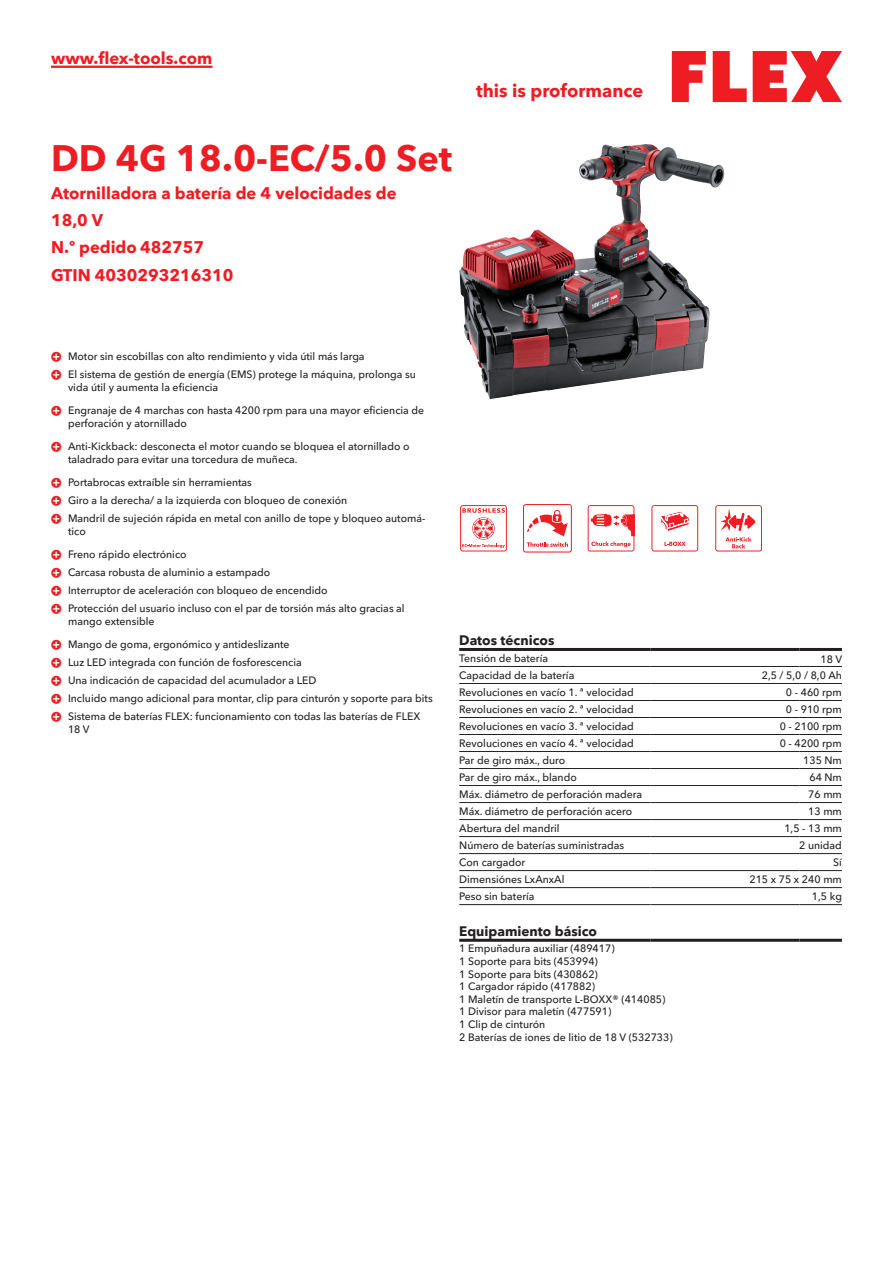
<style>
.page{position:relative;width:893px;height:1263px;background:#fff}
.page>*{position:absolute;margin:0;border:0;box-sizing:border-box;transform-origin:0 0}
.CB_AF_Product-name{font:700 36px "Avenir Next W1 G";color:#ee1d23}
.t1{font:700 18px "Avenir Next W1 G";color:#ee1d23}
.CB_AF_Product-short{font:700 16.5px/27px "Avenir Next W1 G";color:#ee1d23}
.CB_AF_Order-number{font:700 16.5px "Avenir Next W1 G";color:#ee1d23}
.CB_AF_Table-headline{font:700 13.5px "Avenir Next W1 G";color:#231f20}
.CB_AF_Table-specific{font:500 10.5px/12.6px "Avenir Next W1 G";color:#231f20}
</style>
<div class="page">
<svg style="left:672px;top:51px;width:34px;height:51px"></svg>
<svg style="left:713px;top:51px;width:34px;height:51px"></svg>
<svg style="left:753px;top:51px;width:89px;height:51px"></svg>
<hr style="left:51px;top:66px;width:162px;height:2px;background:#ee1d23">
<img style="left:459px;top:144px;width:187px;height:222px">
<hr style="left:459px;top:666px;width:192px;height:1px;background:#231f20">
<hr style="left:651px;top:666px;width:148px;height:1px;background:#231f20">
<hr style="left:799px;top:666px;width:43px;height:1px;background:#231f20">
<hr style="left:459px;top:683px;width:192px;height:1px;background:#231f20">
<hr style="left:651px;top:683px;width:148px;height:1px;background:#231f20">
<hr style="left:799px;top:683px;width:43px;height:1px;background:#231f20">
<hr style="left:459px;top:700px;width:192px;height:1px;background:#231f20">
<hr style="left:651px;top:700px;width:148px;height:1px;background:#231f20">
<hr style="left:799px;top:700px;width:43px;height:1px;background:#231f20">
<hr style="left:459px;top:717px;width:192px;height:1px;background:#231f20">
<hr style="left:651px;top:717px;width:148px;height:1px;background:#231f20">
<hr style="left:799px;top:717px;width:43px;height:1px;background:#231f20">
<hr style="left:459px;top:734px;width:192px;height:1px;background:#231f20">
<hr style="left:651px;top:734px;width:148px;height:1px;background:#231f20">
<hr style="left:799px;top:734px;width:43px;height:1px;background:#231f20">
<hr style="left:459px;top:751px;width:192px;height:1px;background:#231f20">
<hr style="left:651px;top:751px;width:148px;height:1px;background:#231f20">
<hr style="left:799px;top:751px;width:43px;height:1px;background:#231f20">
<hr style="left:459px;top:768px;width:192px;height:1px;background:#231f20">
<hr style="left:651px;top:768px;width:148px;height:1px;background:#231f20">
<hr style="left:799px;top:768px;width:43px;height:1px;background:#231f20">
<hr style="left:459px;top:785px;width:192px;height:1px;background:#231f20">
<hr style="left:651px;top:785px;width:148px;height:1px;background:#231f20">
<hr style="left:799px;top:785px;width:43px;height:1px;background:#231f20">
<hr style="left:459px;top:802px;width:192px;height:1px;background:#231f20">
<hr style="left:651px;top:802px;width:148px;height:1px;background:#231f20">
<hr style="left:799px;top:802px;width:43px;height:1px;background:#231f20">
<hr style="left:459px;top:819px;width:192px;height:1px;background:#231f20">
<hr style="left:651px;top:819px;width:148px;height:1px;background:#231f20">
<hr style="left:799px;top:819px;width:43px;height:1px;background:#231f20">
<hr style="left:459px;top:836px;width:192px;height:1px;background:#231f20">
<hr style="left:651px;top:836px;width:148px;height:1px;background:#231f20">
<hr style="left:799px;top:836px;width:43px;height:1px;background:#231f20">
<hr style="left:459px;top:853px;width:192px;height:1px;background:#231f20">
<hr style="left:651px;top:853px;width:148px;height:1px;background:#231f20">
<hr style="left:799px;top:853px;width:43px;height:1px;background:#231f20">
<hr style="left:459px;top:870px;width:192px;height:1px;background:#231f20">
<hr style="left:651px;top:870px;width:148px;height:1px;background:#231f20">
<hr style="left:799px;top:870px;width:43px;height:1px;background:#231f20">
<hr style="left:459px;top:887px;width:192px;height:1px;background:#231f20">
<hr style="left:651px;top:887px;width:148px;height:1px;background:#231f20">
<hr style="left:799px;top:887px;width:43px;height:1px;background:#231f20">
<hr style="left:459px;top:904px;width:192px;height:1px;background:#231f20">
<hr style="left:651px;top:904px;width:148px;height:1px;background:#231f20">
<hr style="left:799px;top:904px;width:43px;height:1px;background:#231f20">
<hr style="left:459px;top:648px;width:192px;height:3px;background:#231f20">
<hr style="left:651px;top:648px;width:148px;height:3px;background:#231f20">
<hr style="left:799px;top:648px;width:43px;height:3px;background:#231f20">
<hr style="left:459px;top:939px;width:192px;height:3px;background:#231f20">
<hr style="left:651px;top:939px;width:148px;height:3px;background:#231f20">
<hr style="left:799px;top:939px;width:43px;height:3px;background:#231f20">
<svg style="left:460px;top:505px;width:47px;height:46px"></svg>
<svg style="left:523px;top:504px;width:49px;height:48px"></svg>
<svg style="left:588px;top:505px;width:46px;height:46px"></svg>
<svg style="left:651px;top:505px;width:47px;height:46px"></svg>
<svg style="left:715px;top:505px;width:47px;height:46px"></svg>
<h3 class="CB_AF_Product-short" style="left:51px;top:43px;width:163px">www.flex-tools.com</h3>
<p class="CB_AF_Product-name" style="left:51px;top:130px;width:403px">DD 4G 18.0-EC/5.0 Set</p>
<p class="CB_AF_Product-short" style="left:51px;top:178px;width:347px">Atornilladora a batería de 4 velocidades de<br>18,0 V</p>
<p class="CB_AF_Order-number" style="left:51px;top:234px;width:155px">N.º pedido 482757</p>
<p class="CB_AF_Order-number" style="left:51px;top:262px;width:184px">GTIN 4030293216310</p>
<h2 class="t1" style="left:476px;top:77px;width:169px">this is proformance</h2>
<p class="CB_AF_Table-specific" style="left:68px;top:349px;width:298px">Motor sin escobillas con alto rendimiento y vida útil más larga</p>
<p class="CB_AF_Table-specific" style="left:68px;top:367px;width:349px">El sistema de gestión de energía (EMS) protege la máquina, prolonga su vida útil y aumenta la eficiencia</p>
<p class="CB_AF_Table-specific" style="left:68px;top:403px;width:358px">Engranaje de 4 marchas con hasta 4200 rpm para una mayor eficiencia de perforación y atornillado</p>
<p class="CB_AF_Table-specific" style="left:68px;top:439px;width:343px">Anti-Kickback: desconecta el motor cuando se bloquea el atornillado o taladrado para evitar una torcedura de muñeca.</p>
<p class="CB_AF_Table-specific" style="left:68px;top:475px;width:185px">Portabrocas extraíble sin herramientas</p>
<p class="CB_AF_Table-specific" style="left:68px;top:493px;width:281px">Giro a la derecha/ a la izquierda con bloqueo de conexión</p>
<p class="CB_AF_Table-specific" style="left:68px;top:511px;width:359px">Mandril de sujeción rápida en metal con anillo de tope y bloqueo automá&shy;tico</p>
<p class="CB_AF_Table-specific" style="left:68px;top:547px;width:120px">Freno rápido electrónico</p>
<p class="CB_AF_Table-specific" style="left:68px;top:565px;width:204px">Carcasa robusta de aluminio a estampado</p>
<p class="CB_AF_Table-specific" style="left:68px;top:583px;width:261px">Interruptor de aceleración con bloqueo de encendido</p>
<p class="CB_AF_Table-specific" style="left:68px;top:601px;width:338px">Protección del usuario incluso con el par de torsión más alto gracias al mango extensible</p>
<p class="CB_AF_Table-specific" style="left:68px;top:637px;width:223px">Mango de goma, ergonómico y antideslizante</p>
<p class="CB_AF_Table-specific" style="left:68px;top:655px;width:235px">Luz LED integrada con función de fosforescencia</p>
<p class="CB_AF_Table-specific" style="left:68px;top:673px;width:250px">Una indicación de capacidad del acumulador a LED</p>
<p class="CB_AF_Table-specific" style="left:68px;top:691px;width:366px">Incluido mango adicional para montar, clip para cinturón y soporte para bits</p>
<p class="CB_AF_Table-specific" style="left:68px;top:709px;width:354px">Sistema de baterías FLEX: funcionamiento con todas las baterías de FLEX<br>18 V</p>
<p class="CB_AF_Table-headline" style="left:459px;top:630px;width:97px">Datos técnicos</p>
<p class="CB_AF_Table-specific" style="left:459px;top:651px;width:90px">Tensión de batería</p>
<p class="CB_AF_Table-specific" style="left:820px;top:652px;width:23px">18 V</p>
<p class="CB_AF_Table-specific" style="left:459px;top:668px;width:117px">Capacidad de la batería</p>
<p class="CB_AF_Table-specific" style="left:762px;top:668px;width:82px">2,5 / 5,0 / 8,0 Ah</p>
<p class="CB_AF_Table-specific" style="left:459px;top:685px;width:176px">Revoluciones en vacío 1. ª velocidad</p>
<p class="CB_AF_Table-specific" style="left:786px;top:685px;width:57px">0 - 460 rpm</p>
<p class="CB_AF_Table-specific" style="left:459px;top:702px;width:176px">Revoluciones en vacío 2. ª velocidad</p>
<p class="CB_AF_Table-specific" style="left:786px;top:702px;width:57px">0 - 910 rpm</p>
<p class="CB_AF_Table-specific" style="left:459px;top:719px;width:176px">Revoluciones en vacío 3. ª velocidad</p>
<p class="CB_AF_Table-specific" style="left:780px;top:719px;width:64px">0 - 2100 rpm</p>
<p class="CB_AF_Table-specific" style="left:459px;top:736px;width:176px">Revoluciones en vacío 4. ª velocidad</p>
<p class="CB_AF_Table-specific" style="left:780px;top:736px;width:64px">0 - 4200 rpm</p>
<p class="CB_AF_Table-specific" style="left:459px;top:753px;width:108px">Par de giro máx., duro</p>
<p class="CB_AF_Table-specific" style="left:803px;top:753px;width:40px">135 Nm</p>
<p class="CB_AF_Table-specific" style="left:459px;top:770px;width:119px">Par de giro máx., blando</p>
<p class="CB_AF_Table-specific" style="left:809px;top:770px;width:34px">64 Nm</p>
<p class="CB_AF_Table-specific" style="left:459px;top:787px;width:184px">Máx. diámetro de perforación madera</p>
<p class="CB_AF_Table-specific" style="left:808px;top:787px;width:35px">76 mm</p>
<p class="CB_AF_Table-specific" style="left:459px;top:804px;width:174px">Máx. diámetro de perforación acero</p>
<p class="CB_AF_Table-specific" style="left:808px;top:804px;width:35px">13 mm</p>
<p class="CB_AF_Table-specific" style="left:459px;top:821px;width:102px">Abertura del mandril</p>
<p class="CB_AF_Table-specific" style="left:784px;top:821px;width:59px">1,5 - 13 mm</p>
<p class="CB_AF_Table-specific" style="left:459px;top:838px;width:166px">Número de baterías suministradas</p>
<p class="CB_AF_Table-specific" style="left:799px;top:838px;width:44px">2 unidad</p>
<p class="CB_AF_Table-specific" style="left:459px;top:855px;width:68px">Con cargador</p>
<p class="CB_AF_Table-specific" style="left:833px;top:855px;width:10px">Sí</p>
<p class="CB_AF_Table-specific" style="left:459px;top:872px;width:107px">Dimensiónes LxAnxAl</p>
<p class="CB_AF_Table-specific" style="left:749px;top:872px;width:94px">215 x 75 x 240 mm</p>
<p class="CB_AF_Table-specific" style="left:459px;top:889px;width:77px">Peso sin batería</p>
<p class="CB_AF_Table-specific" style="left:812px;top:889px;width:32px">1,5 kg</p>
<p class="CB_AF_Table-headline" style="left:459px;top:920px;width:139px">Equipamiento básico</p>
<p class="CB_AF_Table-specific" style="left:459px;top:941px;width:215px">1 Empuñadura auxiliar (489417)<br>1 Soporte para bits (453994)<br>1 Soporte para bits (430862)<br>1 Cargador rápido (417882)<br>1 Maletín de transporte L-BOXX® (414085)<br>1 Divisor para maletín (477591)<br>1 Clip de cinturón<br>2 Baterías de iones de litio de 18 V (532733)</p>
</div>
